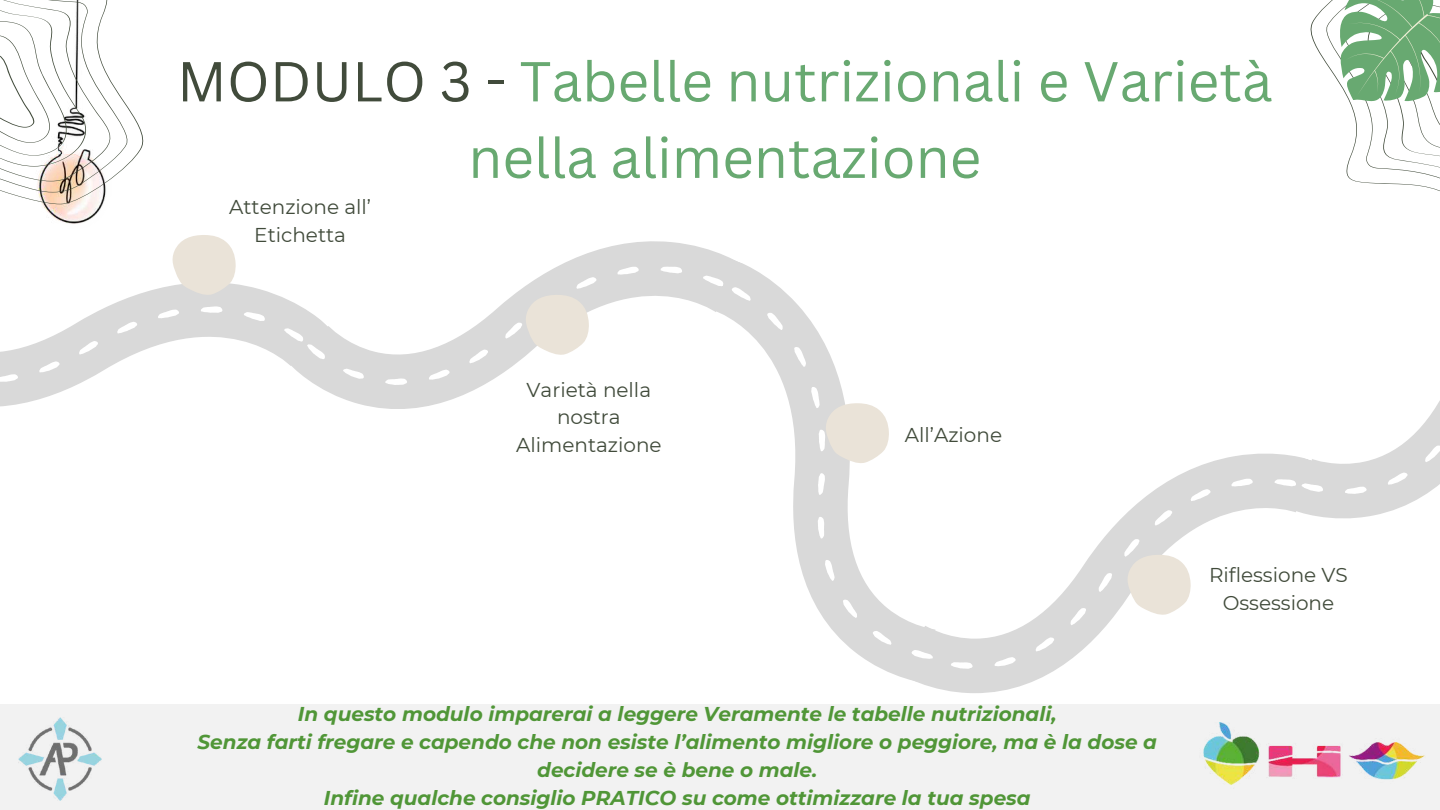
<style>
.page{position:relative;width:1440px;height:810px;background:#fff}
.page>*{position:absolute;margin:0;border:0;box-sizing:border-box;transform-origin:0 0}
.t1{font:55px/76.5px "Canva Sans";color:#68a971;text-align:center}
.t2{font:italic 700 20px/27.8px "Montserrat";color:#509637;text-align:center}
.t3{font:20px/27.8px "Montserrat";color:#414b3b;text-align:center}
.s1{color:#414b3b}
</style>
<div class="page">
<div style="left:0;top:705px;width:1440px;height:105px;background:#f2f2f2"></div>
<img style="left:19px;top:717px;width:83px;height:83px">
<img style="left:1315px;top:742px;width:110px;height:38px">
<svg style="left:0;top:0;width:123px;height:99px"></svg>
<svg style="left:0;top:121px;width:283px;height:286px"></svg>
<svg style="left:283px;top:256px;width:449px;height:121px"></svg>
<svg style="left:305px;top:241px;width:420px;height:168px"></svg>
<svg style="left:892px;top:704px;width:423px;height:81px"></svg>
<svg style="left:908px;top:453px;width:389px;height:304px"></svg>
<svg style="left:621px;top:259px;width:418px;height:433px"></svg>
<svg style="left:640px;top:286px;width:385px;height:376px"></svg>
<svg style="left:1291px;top:453px;width:10px;height:112px"></svg>
<svg style="left:1301px;top:0;width:139px;height:519px"></svg>
<svg style="left:526px;top:295px;width:63px;height:60px;background:#e9e4db"></svg>
<svg style="left:826px;top:403px;width:63px;height:60px;background:#eae4dc"></svg>
<svg style="left:1128px;top:555px;width:63px;height:60px"></svg>
<svg style="left:173px;top:235px;width:63px;height:60px;background:#eae5dc"></svg>
<h1 class="t1" style="left:177px;top:42px;width:1097px"><span class="s1">MODULO 3 -</span> Tabelle nutrizionali e Varietà nella alimentazione</h1>
<p class="t3" style="left:229px;top:193px;width:143px">Attenzione all’<br>Etichetta</p>
<p class="t3" style="left:516px;top:376px;width:147px">Varietà nella nostra<br>Alimentazione</p>
<p class="t3" style="left:905px;top:421px;width:99px">All’Azione</p>
<p class="t2" style="left:198px;top:700px;width:961px">In questo modulo imparerai a leggere Veramente le tabelle nutrizionali,<br>Senza farti fregare e capendo che non esiste l’alimento migliore o peggiore, ma è la dose a decidere se è bene o male.<br>Infine qualche consiglio PRATICO su come ottimizzare la tua spesa</p>
<p class="t3" style="left:1209px;top:561px;width:140px">Riflessione VS<br>Ossessione</p>
</div>
